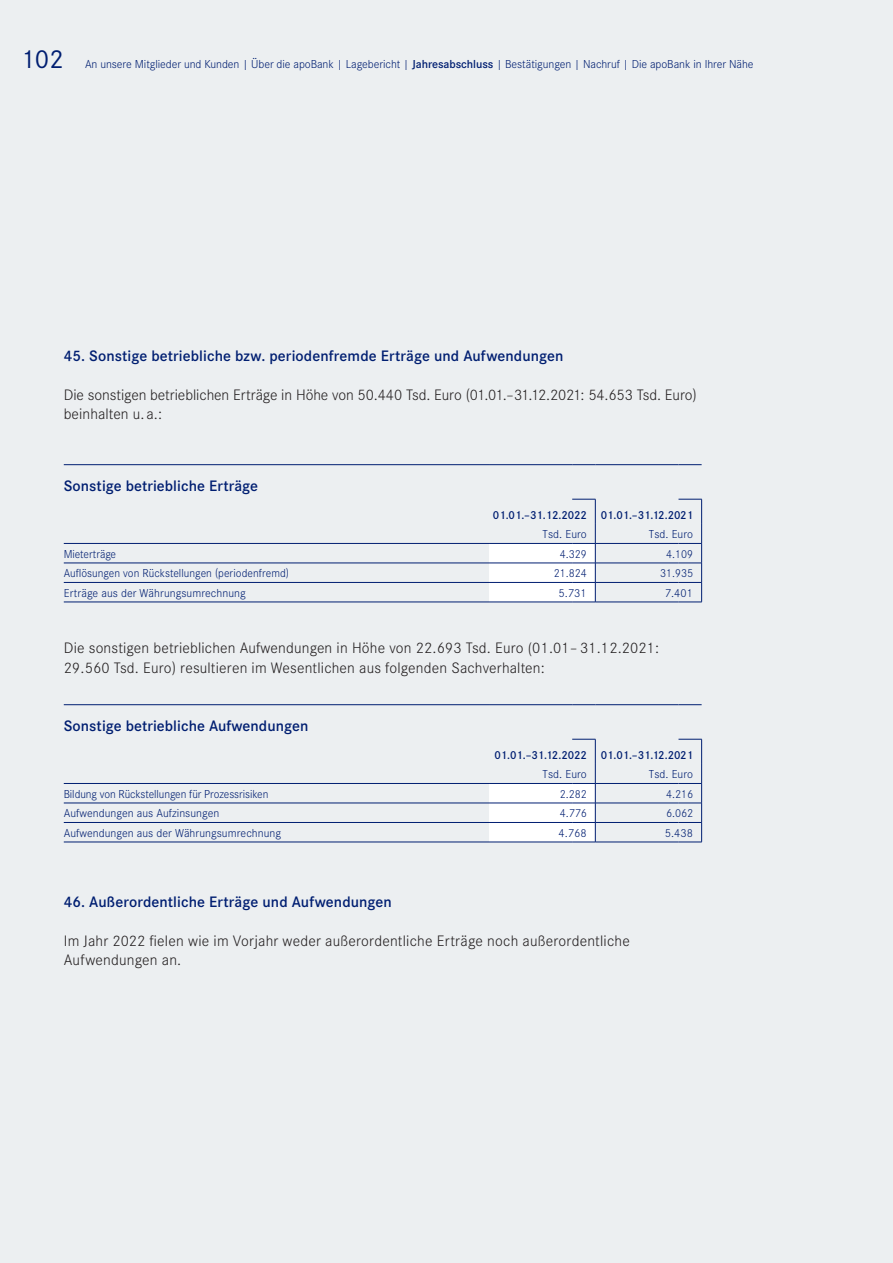
<style>
.page{position:relative;width:893px;height:1263px;background:#eceff1}
.page>*{position:absolute;margin:0;border:0;box-sizing:border-box;transform-origin:0 0}
.t1{font:27px "Corporate S";color:#001e71}
.t2{font:300 15.75px/19.5px "Corporate S";letter-spacing:.01em;color:#231f20}
.t3{font:600 15.75px "Corporate S";letter-spacing:.005em;color:#001e71}
.t4{font:300 12px "Corporate S";letter-spacing:-.005em;color:#001e71}
.t5{font:600 12px "Corporate S";letter-spacing:-.005em;color:#001e71}
.s1{font-weight:600}
</style>
<div class="page">
<hr style="left:64px;top:464px;width:425px;height:1px;background:#001e71">
<hr style="left:489px;top:464px;width:83px;height:1px;background:#001e71">
<svg style="left:572px;top:464px;width:23px;height:1px"></svg>
<hr style="left:595px;top:464px;width:83px;height:1px;background:#001e71">
<svg style="left:678px;top:464px;width:24px;height:1px"></svg>
<hr style="left:64px;top:543px;width:425px;height:1px;background:#001e71">
<hr style="left:64px;top:563px;width:425px;height:1px;background:#001e71">
<hr style="left:64px;top:582px;width:425px;height:1px;background:#001e71">
<hr style="left:64px;top:602px;width:425px;height:1px;background:#001e71">
<svg style="left:489px;top:499px;width:213px;height:104px"></svg>
<hr style="left:64px;top:704px;width:425px;height:1px;background:#001e71">
<hr style="left:489px;top:704px;width:83px;height:1px;background:#001e71">
<svg style="left:572px;top:704px;width:23px;height:1px"></svg>
<hr style="left:595px;top:704px;width:83px;height:1px;background:#001e71">
<svg style="left:678px;top:704px;width:24px;height:1px"></svg>
<hr style="left:64px;top:783px;width:425px;height:1px;background:#001e71">
<hr style="left:64px;top:803px;width:425px;height:1px;background:#001e71">
<hr style="left:64px;top:822px;width:425px;height:1px;background:#001e71">
<hr style="left:64px;top:842px;width:425px;height:1px;background:#001e71">
<svg style="left:489px;top:739px;width:213px;height:104px"></svg>
<h1 class="t1" style="left:20px;top:44px;width:45px">102</h1>
<p class="t4" style="left:85px;top:58px;width:670px">An unsere Mitglieder und Kunden | Über die apoBank | Lagebericht | <span class="s1">Jahresabschluss</span> | Bestätigungen | Nachruf | Die apoBank in Ihrer Nähe</p>
<h2 class="t3" style="left:64px;top:346px;width:501px">45. Sonstige betriebliche bzw. periodenfremde Erträge und Aufwendungen</h2>
<h2 class="t2" style="left:64px;top:385px;width:634px">Die sonstigen betrieblichen Erträge in Höhe von 50.440 Tsd. Euro (01.01.–31.12.2021: 54.653 Tsd. Euro) beinhalten u. a.:</h2>
<h2 class="t3" style="left:64px;top:477px;width:196px">Sonstige betriebliche Erträge</h2>
<p class="t5" style="left:493px;top:508px;width:202px">01.01.–31.12.2022 01.01.–31.12.2021</p>
<p class="t4" style="left:543px;top:527px;width:46px">Tsd. Euro</p>
<p class="t4" style="left:649px;top:527px;width:46px">Tsd. Euro</p>
<p class="t4" style="left:64px;top:547px;width:54px">Mieterträge</p>
<p class="t4" style="left:560px;top:547px;width:28px">4.329</p>
<p class="t4" style="left:666px;top:547px;width:28px">4.109</p>
<p class="t4" style="left:64px;top:566px;width:227px">Auflösungen von Rückstellungen (periodenfremd)</p>
<p class="t4" style="left:554px;top:566px;width:34px">21.824</p>
<p class="t4" style="left:660px;top:566px;width:34px">31.935</p>
<p class="t4" style="left:64px;top:586px;width:183px">Erträge aus der Währungsumrechnung</p>
<p class="t4" style="left:558px;top:586px;width:30px">5.731</p>
<p class="t4" style="left:665px;top:586px;width:30px">7.401</p>
<h2 class="t2" style="left:64px;top:638px;width:597px">Die sonstigen betrieblichen Aufwendungen in Höhe von 22.693 Tsd. Euro (01.01– 31.12.2021:<br>29.560 Tsd. Euro) resultieren im Wesentlichen aus folgenden Sachverhalten:</h2>
<h2 class="t3" style="left:64px;top:717px;width:246px">Sonstige betriebliche Aufwendungen</h2>
<p class="t5" style="left:494px;top:748px;width:200px">01.01.–31.12.2022 01.01.–31.12.2021</p>
<p class="t4" style="left:543px;top:767px;width:46px">Tsd. Euro</p>
<p class="t4" style="left:649px;top:767px;width:46px">Tsd. Euro</p>
<p class="t4" style="left:64px;top:787px;width:206px">Bildung von Rückstellungen für Prozessrisiken</p>
<p class="t4" style="left:560px;top:787px;width:28px">2.282</p>
<p class="t4" style="left:666px;top:787px;width:28px">4.216</p>
<p class="t4" style="left:64px;top:806px;width:157px">Aufwendungen aus Aufzinsungen</p>
<p class="t4" style="left:560px;top:806px;width:28px">4.776</p>
<p class="t4" style="left:666px;top:806px;width:28px">6.062</p>
<p class="t4" style="left:64px;top:826px;width:219px">Aufwendungen aus der Währungsumrechnung</p>
<p class="t4" style="left:558px;top:826px;width:30px">4.768</p>
<p class="t4" style="left:665px;top:826px;width:30px">5.438</p>
<h2 class="t3" style="left:64px;top:892px;width:329px">46. Außerordentliche Erträge und Aufwendungen</h2>
<h2 class="t2" style="left:64px;top:931px;width:568px">Im Jahr 2022 fielen wie im Vorjahr weder außerordentliche Erträge noch außerordentliche<br>Aufwendungen an.</h2>
</div>
